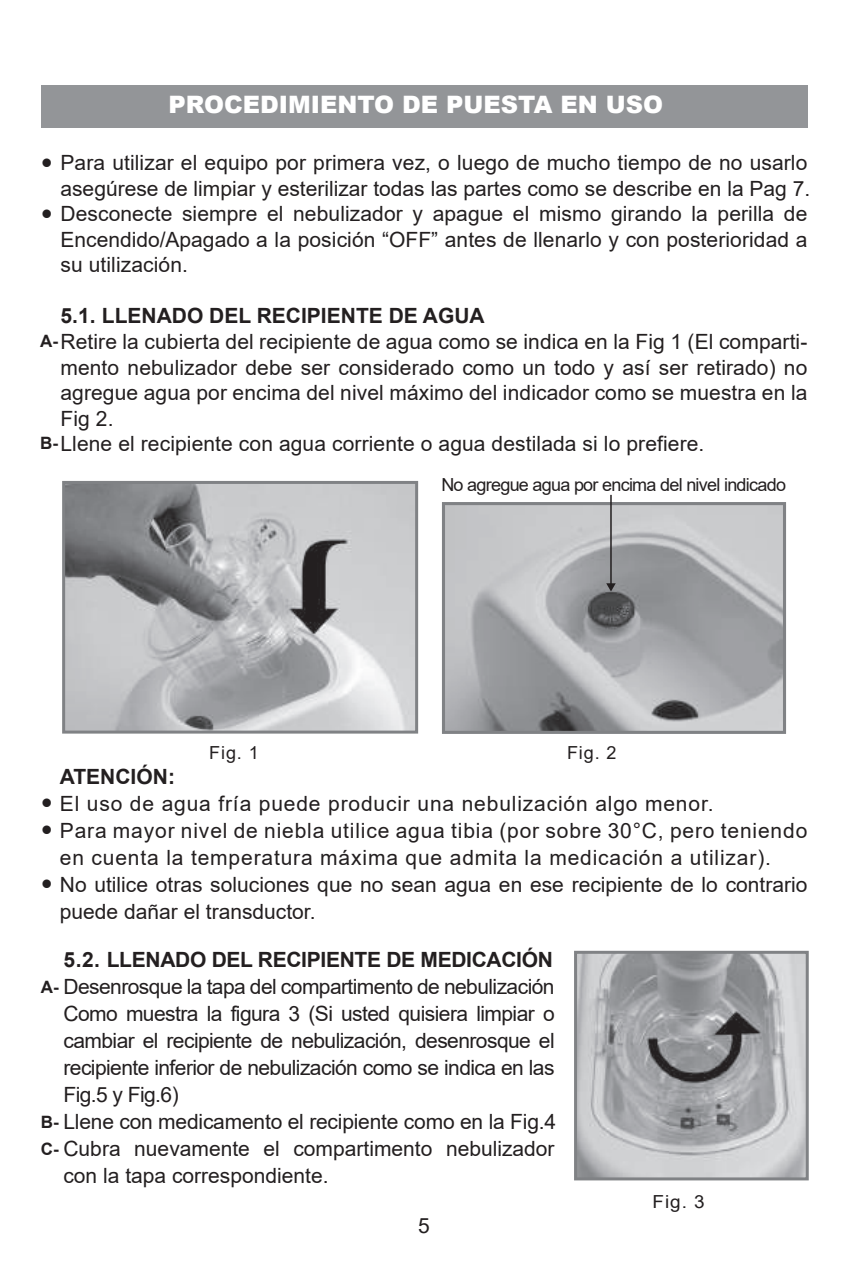
<style>
.page{position:relative;width:851px;height:1276px;background:#fff}
.page>*{position:absolute;margin:0;border:0;box-sizing:border-box;transform-origin:0 0}
.t1{font:33.9px/51px "Arial";color:#231f20}
.t2{font:900 24px "Arial";color:#fff}
.t3{font:21px/25.5px "Arial";letter-spacing:.005em;color:#231f20}
.t4{font:21px/27px "Arial";letter-spacing:-.025em;color:#231f20}
.t5{font:21px/27px "Arial";letter-spacing:.04em;color:#231f20}
.t6{font:700 21px "Arial";letter-spacing:-.015em;color:#231f20}
.t7{font:18px "Arial";letter-spacing:-.04em;color:#231f20}
.t8{font:18px "Arial";letter-spacing:-.04em;color:#231f20;scale:1.05 1}
.t9{font:700 17.1px/27px "Arial";color:#231f20}
</style>
<div class="page">
<div style="left:41px;top:85px;width:766px;height:43px;background:#939598"></div>
<img style="left:578px;top:955px;width:226px;height:221px">
<div style="left:574px;top:951px;width:234px;height:229px;border:3px solid #808285"></div>
<img style="left:66px;top:485px;width:348px;height:244px">
<img style="left:446px;top:506px;width:336px;height:224px">
<div style="left:62px;top:481px;width:356px;height:252px;border:3px solid #808285"></div>
<div style="left:442px;top:502px;width:344px;height:232px;border:3px solid #808285"></div>
<hr style="left:610px;top:495px;width:1px;height:91px;background:#231f20">
<svg style="left:606px;top:583px;width:9px;height:8px"></svg>
<p class="t2" style="left:168px;top:87px;width:496px">PROCEDIMIENTO DE PUESTA EN USO</p>
<p class="t3" style="left:60px;top:150px;width:751px">Para utilizar el equipo por primera vez, o luego de mucho tiempo de no usarlo asegúrese de limpiar y esterilizar todas las partes como se describe en la Pag 7.<br>Desconecte siempre el nebulizador y apague el mismo girando la perilla de Encendido/Apagado a la posición “OFF” antes de llenarlo y con posterioridad a su utilización.</p>
<p class="t6" style="left:60px;top:301px;width:426px">5.1. LLENADO DEL RECIPIENTE DE AGUA</p>
<p class="t3" style="left:60px;top:329px;width:748px">Retire la cubierta del recipiente de agua como se indica en la Fig 1 (El comparti&shy;mento nebulizador debe ser considerado como un todo y así ser retirado) no agregue agua por encima del nivel máximo del indicador como se muestra en la Fig 2.<br>Llene el recipiente con agua corriente o agua destilada si lo prefiere.</p>
<h1 class="t1" style="left:41px;top:138px;width:13px">• •</h1>
<p class="t9" style="left:40px;top:328px;width:20px">A-</p>
<p class="t9" style="left:40px;top:430px;width:20px">B-</p>
<p class="t7" style="left:441px;top:472px;width:346px">No agregue agua por encima del nivel indicado</p>
<h1 class="t1" style="left:41px;top:789px;width:13px;line-height:27px">• •</h1>
<h1 class="t1" style="left:41px;top:858px;width:13px">•</h1>
<p class="t7" style="left:209px;top:740px;width:51px">Fig. 1</p>
<p class="t7" style="left:567px;top:740px;width:51px">Fig. 2</p>
<p class="t6" style="left:60px;top:762px;width:117px">ATENCIÓN:</p>
<p class="t5" style="left:60px;top:790px;width:749px">El uso de agua fría puede producir una nebulización algo menor.<br>Para mayor nivel de niebla utilice agua tibia (por sobre 30°C, pero teniendo en cuenta la temperatura máxima que admita la medicación a utilizar).<br>No utilice otras soluciones que no sean agua en ese recipiente de lo contrario puede dañar el transductor.</p>
<p class="t6" style="left:63px;top:945px;width:491px">5.2. LLENADO DEL RECIPIENTE DE MEDICACIÓN</p>
<p class="t4" style="left:63px;top:973px;width:494px">Desenrosque la tapa del compartimento de nebulización Como muestra la figura 3 (Si usted quisiera limpiar o cambiar el recipiente de nebulización, desenrosque el recipiente inferior de nebulización como se indica en las Fig.5 y Fig.6)<br>Llene con medicamento el recipiente como en la Fig.4<br>Cubra nuevamente el compartimento nebulizador con la tapa correspondiente.</p>
<p class="t3" style="left:418px;top:1212px;width:13px">5</p>
<p class="t9" style="left:41px;top:974px;width:20px">A-</p>
<p class="t9" style="left:41px;top:1109px;width:20px">B-<br>C-</p>
<p class="t8" style="left:652px;top:1189px;width:51px">Fig. 3</p>
</div>
